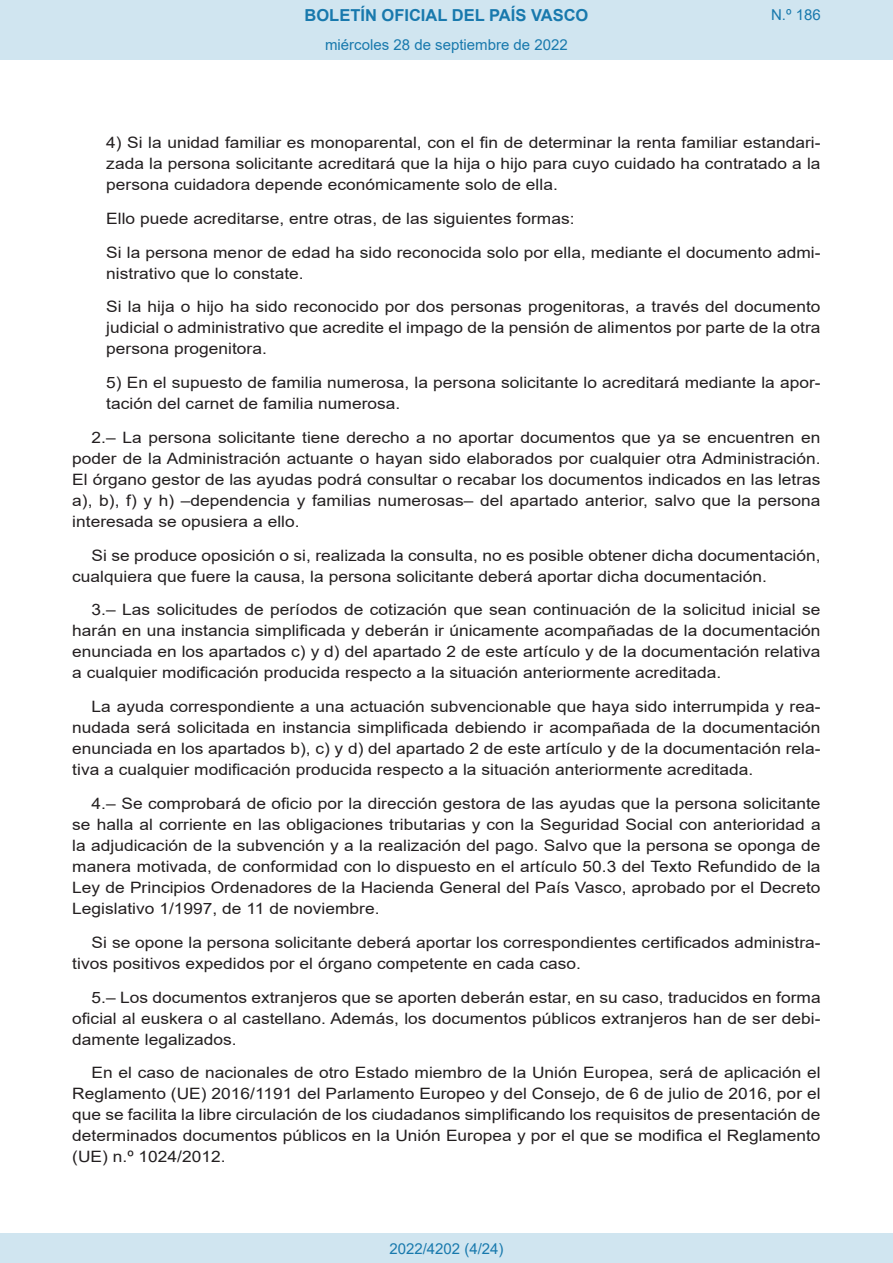
<style>
.page{position:relative;width:893px;height:1263px;background:#fff}
.page>*{position:absolute;margin:0;border:0;box-sizing:border-box;transform-origin:0 0}
.t1{font:700 16.5px "Arial";color:#1879ad}
.BOPVDetalle{font:15.6px/21px "Arial";color:#231f20;text-align:justify;scale:1.11 1}
.BOPVDetalle1{font:15.6px/21px "Arial";color:#231f20;text-align:justify;scale:1.11 1}
.Paginacion_Centro{font:15px "Arial";color:#1879ad}
</style>
<div class="page">
<div style="left:0;top:0;width:893px;height:60px;background:#d0e5f0"></div>
<div style="left:0;top:1233px;width:893px;height:30px;background:#d0e5f0"></div>
<p class="t1" style="left:305px;top:3px;width:285px">BOLETÍN OFICIAL DEL PAÍS VASCO</p>
<p class="Paginacion_Centro" style="left:325px;top:35px;width:244px">miércoles 28 de septiembre de 2022</p>
<p class="Paginacion_Centro" style="left:771px;top:5px;width:51px">N.º 186</p>
<p class="BOPVDetalle1" style="left:106px;top:132px;width:645px">4) Si la unidad familiar es monoparental, con el fin de determinar la renta familiar estandari&shy;zada la persona solicitante acreditará que la hija o hijo para cuyo cuidado ha contratado a la persona cuidadora depende económicamente solo de ella.</p>
<p class="BOPVDetalle1" style="left:106px;top:208px;width:423px">Ello puede acreditarse, entre otras, de las siguientes formas:</p>
<p class="BOPVDetalle1" style="left:106px;top:242px;width:645px">Si la persona menor de edad ha sido reconocida solo por ella, mediante el documento admi&shy;nistrativo que lo constate.</p>
<p class="BOPVDetalle1" style="left:106px;top:296px;width:645px">Si la hija o hijo ha sido reconocido por dos personas progenitoras, a través del documento judicial o administrativo que acredite el impago de la pensión de alimentos por parte de la otra persona progenitora.</p>
<p class="BOPVDetalle1" style="left:106px;top:372px;width:645px">5) En el supuesto de familia numerosa, la persona solicitante lo acreditará mediante la apor&shy;tación del carnet de familia numerosa.</p>
<p class="BOPVDetalle" style="left:72px;top:427px;width:676px;text-indent:19px">2.– La persona solicitante tiene derecho a no aportar documentos que ya se encuentren en poder de la Administración actuante o hayan sido elaborados por cualquier otra Administración.<br>El órgano gestor de las ayudas podrá consultar o recabar los documentos indicados en las letras a), b), f) y h) –dependencia y familias numerosas– del apartado anterior, salvo que la persona interesada se opusiera a ello.</p>
<p class="BOPVDetalle" style="left:72px;top:545px;width:676px;text-indent:19px">Si se produce oposición o si, realizada la consulta, no es posible obtener dicha documentación, cualquiera que fuere la causa, la persona solicitante deberá aportar dicha documentación.</p>
<p class="BOPVDetalle" style="left:72px;top:599px;width:676px;text-indent:19px">3.– Las solicitudes de períodos de cotización que sean continuación de la solicitud inicial se harán en una instancia simplificada y deberán ir únicamente acompañadas de la documentación enunciada en los apartados c) y d) del apartado 2 de este artículo y de la documentación relativa a cualquier modificación producida respecto a la situación anteriormente acreditada.</p>
<p class="BOPVDetalle" style="left:72px;top:696px;width:676px;text-indent:19px">La ayuda correspondiente a una actuación subvencionable que haya sido interrumpida y rea&shy;nudada será solicitada en instancia simplificada debiendo ir acompañada de la documentación enunciada en los apartados b), c) y d) del apartado 2 de este artículo y de la documentación rela&shy;tiva a cualquier modificación producida respecto a la situación anteriormente acreditada.</p>
<p class="BOPVDetalle" style="left:72px;top:793px;width:676px;text-indent:19px">4.– Se comprobará de oficio por la dirección gestora de las ayudas que la persona solicitante se halla al corriente en las obligaciones tributarias y con la Seguridad Social con anterioridad a la adjudicación de la subvención y a la realización del pago. Salvo que la persona se oponga de manera motivada, de conformidad con lo dispuesto en el artículo 50.3 del Texto Refundido de la Ley de Principios Ordenadores de la Hacienda General del País Vasco, aprobado por el Decreto Legislativo 1/1997, de 11 de noviembre.</p>
<p class="BOPVDetalle" style="left:72px;top:932px;width:676px;text-indent:19px">Si se opone la persona solicitante deberá aportar los correspondientes certificados administra&shy;tivos positivos expedidos por el órgano competente en cada caso.</p>
<p class="BOPVDetalle" style="left:72px;top:986px;width:676px;text-indent:19px">5.– Los documentos extranjeros que se aporten deberán estar, en su caso, traducidos en forma oficial al euskera o al castellano. Además, los documentos públicos extranjeros han de ser debi&shy;damente legalizados.</p>
<p class="BOPVDetalle" style="left:72px;top:1062px;width:676px;text-indent:19px">En el caso de nacionales de otro Estado miembro de la Unión Europea, será de aplicación el Reglamento (UE) 2016/1191 del Parlamento Europeo y del Consejo, de 6 de julio de 2016, por el que se facilita la libre circulación de los ciudadanos simplificando los requisitos de presentación de determinados documentos públicos en la Unión Europea y por el que se modifica el Reglamento (UE) n.º 1024/2012.</p>
<p class="Paginacion_Centro" style="left:389px;top:1238px;width:116px">2022/4202 (4/24)</p>
</div>
